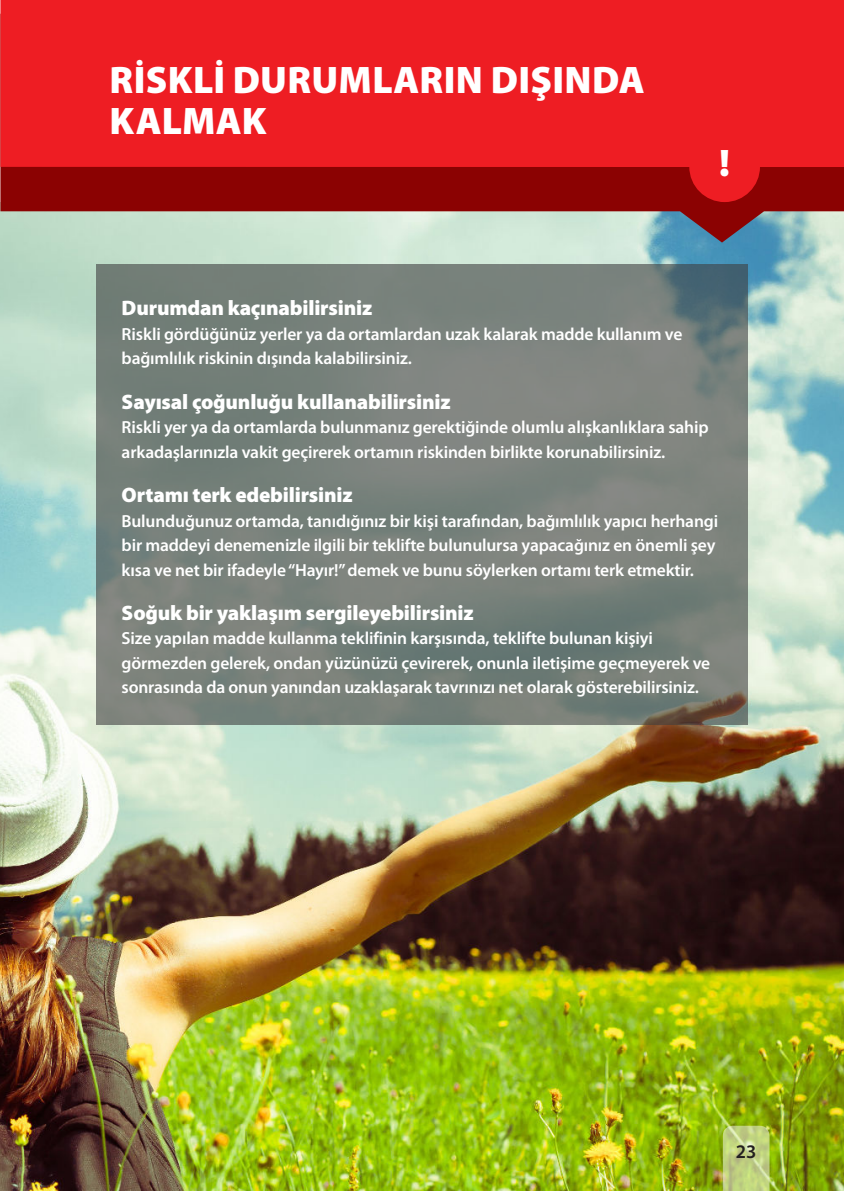
<style>
.page{position:relative;width:844px;height:1191px;background:#fff}
.page>*{position:absolute;margin:0;border:0;box-sizing:border-box;transform-origin:0 0}
.t1{font:900 38.5px/40.2px "Myriad Pro";letter-spacing:.01em;color:#fff}
.t2{font:900 21px "Myriad Pro";letter-spacing:-.01em;color:#fff}
.t3{font:600 19.25px "Myriad Pro";color:#231f20}
.t4{font:600 17.5px/24.5px "Myriad Pro";letter-spacing:-.01em;color:#fff}
</style>
<div class="page">
<img style="left:0;top:242px;width:843px;height:949px">
<svg style="left:0;top:167px;width:843px;height:75px;background:#9f5954"></svg>
<div style="left:0;top:0;width:843px;height:167px;background:#ee1d23"></div>
<div style="left:689px;top:131px;width:70px;height:71px;background:#ee1d23;border-radius:50%"></div>
<svg style="left:722px;top:1125px;width:47px;height:66px;background:#c0d081"></svg>
<svg style="left:96px;top:264px;width:651px;height:460px;background:#77807a"></svg>
<h1 class="t1" style="left:110px;top:61px;width:536px">RİSKLİ DURUMLARIN DIŞINDA<br>KALMAK</h1>
<h1 class="t1" style="left:719px;top:144px;width:12px">!</h1>
<p class="t2" style="left:122px;top:297px;width:252px">Durumdan kaçınabilirsiniz</p>
<p class="t4" style="left:122px;top:322px;width:562px">Riskli gördüğünüz yerler ya da ortamlardan uzak kalarak madde kullanım ve bağımlılık riskinin dışında kalabilirsiniz.</p>
<p class="t2" style="left:122px;top:390px;width:330px">Sayısal çoğunluğu kullanabilirsiniz</p>
<p class="t4" style="left:122px;top:415px;width:588px">Riskli yer ya da ortamlarda bulunmanız gerektiğinde olumlu alışkanlıklara sahip arkadaşlarınızla vakit geçirerek ortamın riskinden birlikte korunabilirsiniz.</p>
<p class="t2" style="left:122px;top:484px;width:232px">Ortamı terk edebilirsiniz</p>
<p class="t4" style="left:122px;top:509px;width:598px">Bulunduğunuz ortamda, tanıdığınız bir kişi tarafından, bağımlılık yapıcı herhangi bir maddeyi denemenizle ilgili bir teklifte bulunulursa yapacağınız en önemli şey kısa ve net bir ifadeyle “Hayır!” demek ve bunu söylerken ortamı terk etmektir.</p>
<p class="t2" style="left:122px;top:602px;width:353px">Soğuk bir yaklaşım sergileyebilirsiniz</p>
<p class="t4" style="left:122px;top:627px;width:590px">Size yapılan madde kullanma teklifinin karşısında, teklifte bulunan kişiyi görmezden gelerek, ondan yüzünüzü çevirerek, onunla iletişime geçmeyerek ve sonrasında da onun yanından uzaklaşarak tavrınızı net olarak gösterebilirsiniz.</p>
<p class="t3" style="left:735px;top:1141px;width:22px">23</p>
</div>
